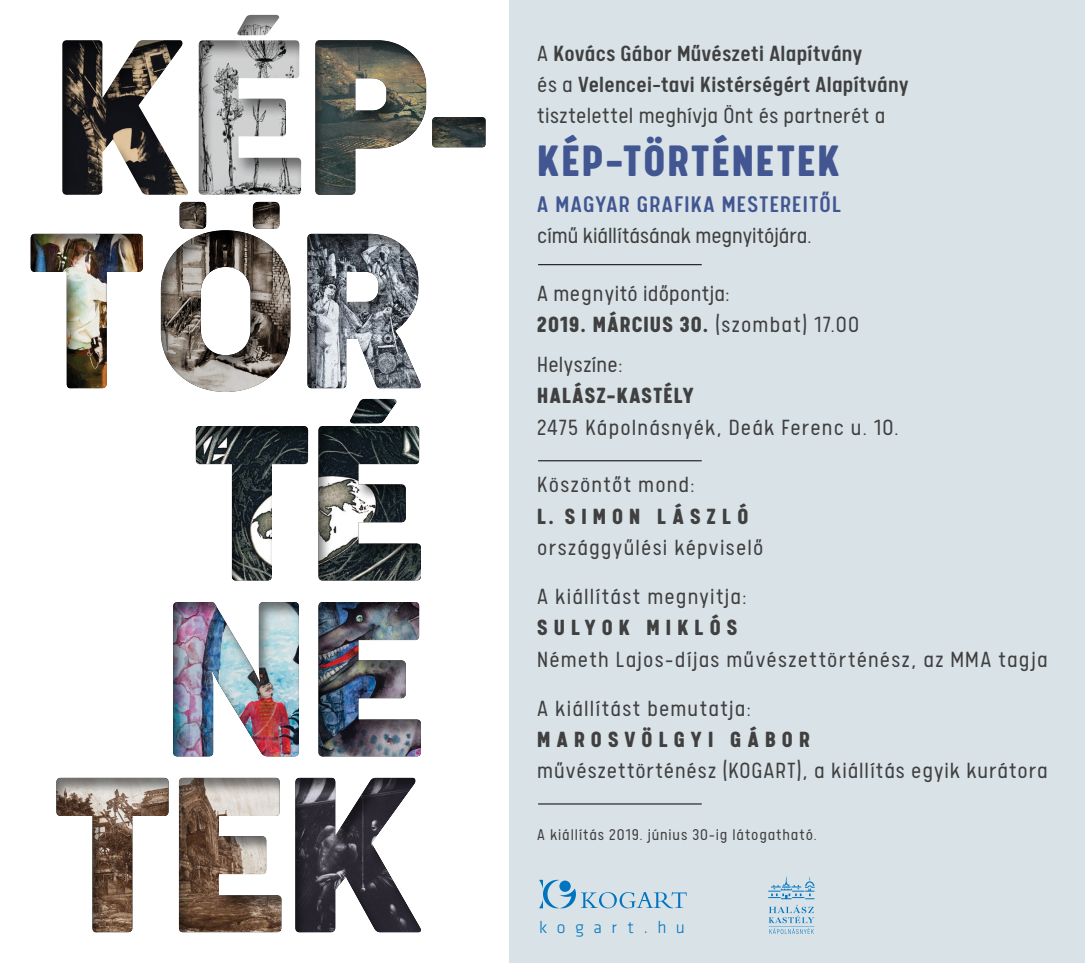
<style>
.page{position:relative;width:1085px;height:963px;background:#fff}
.page>*{position:absolute;margin:0;border:0;box-sizing:border-box;transform-origin:0 0}
.t1{font:900 49.44px "Calps";letter-spacing:.05em;color:#425692}
.t2{font:500 25.38px "Calps";letter-spacing:.05em;color:#425692}
.t3{font:300 24.68px/31.3px "Calps";letter-spacing:.045em;color:#404040}
.t4{font:500 24.68px/31.3px "Calps";letter-spacing:.015em;color:#404040}
.t5{font:300 24.68px/31.3px "Calps";letter-spacing:.015em;color:#404040}
.t6{font:300 24.68px "Calps";letter-spacing:-.005em;color:#404040}
.t7{font:300 17.5px "Calps";letter-spacing:.05em;color:#404040}
.t8{font:300 17.5px "Klavika";letter-spacing:.545em;color:#0074be}
.s1{font-weight:300}
.s2{font-weight:900}
</style>
<div class="page">
<div style="left:509px;top:0;width:576px;height:962px;background:#d8e2e7"></div>
<svg style="left:768px;top:876px;width:47px;height:58px"></svg>
<div style="left:287px;top:771px;width:142px;height:162px;background:#000;opacity:.5"></div>
<div style="left:49px;top:771px;width:240px;height:162px;background:#000;opacity:.5"></div>
<div style="left:165px;top:595px;width:263px;height:161px;background:#000;opacity:.5"></div>
<div style="left:188px;top:392px;width:240px;height:188px;background:#000;opacity:.5"></div>
<div style="left:299px;top:227px;width:129px;height:161px;background:#000;opacity:.5"></div>
<div style="left:153px;top:195px;width:145px;height:198px;background:#000;opacity:.5"></div>
<div style="left:23px;top:227px;width:128px;height:161px;background:#000;opacity:.5"></div>
<div style="left:307px;top:34px;width:186px;height:161px;background:#000;opacity:.5"></div>
<div style="left:54px;top:34px;width:142px;height:161px;background:#000;opacity:.5"></div>
<div style="left:190px;top:8px;width:118px;height:187px;background:#000;opacity:.5"></div>
<hr style="left:538px;top:264px;width:164px;height:1px;background:#000">
<hr style="left:538px;top:803px;width:164px;height:1px;background:#000">
<hr style="left:538px;top:460px;width:164px;height:1px;background:#000">
<svg style="left:539px;top:879px;width:148px;height:29px"></svg>
<p class="t4" style="left:537px;top:36px;width:373px"><span class="s1">A</span> Kovács Gábor Művészeti Alapítvány<br><span class="s1">és a</span> Velencei-tavi Kistérségért Alapítvány <span class="s1">tisztelettel meghívja Önt és partnerét a</span></p>
<p class="t1" style="left:537px;top:131px;width:304px">KÉP-TÖRTÉNETEK</p>
<p class="t2" style="left:537px;top:189px;width:305px">A MAGYAR GRAFIKA MESTEREITŐL</p>
<p class="t6" style="left:537px;top:221px;width:276px">című kiállításának megnyitójára.</p>
<p class="t5" style="left:537px;top:276px;width:323px">A megnyitó időpontja:<br><span class="s2">2019. MÁRCIUS 30.</span> (szombat) 17.00</p>
<p class="t3" style="left:537px;top:348px;width:363px">Helyszíne:<br><span class="s2">HALÁSZ-KASTÉLY<br></span>2475 Kápolnásnyék, Deák Ferenc u. 10.</p>
<p class="t3" style="left:537px;top:468px;width:228px">Köszöntőt mond:<br><span class="s2">L. SIMON LÁSZLÓ </span>országgyűlési képviselő</p>
<p class="t3" style="left:537px;top:579px;width:512px">A kiállítást megnyitja:<br><span class="s2">SULYOK MIKLÓS<br></span>Németh Lajos-díjas művészettörténész, az MMA tagja</p>
<p class="t3" style="left:537px;top:691px;width:512px">A kiállítást bemutatja:<br><span class="s2">MAROSVÖLGYI GÁBOR<br></span>művészettörténész (KOGART), a kiállítás egyik kurátora</p>
<p class="t7" style="left:537px;top:825px;width:281px">A kiállítás 2019. június 30-ig látogatható.</p>
<p class="t8" style="left:539px;top:917px;width:148px">kogart.hu</p>
</div>
